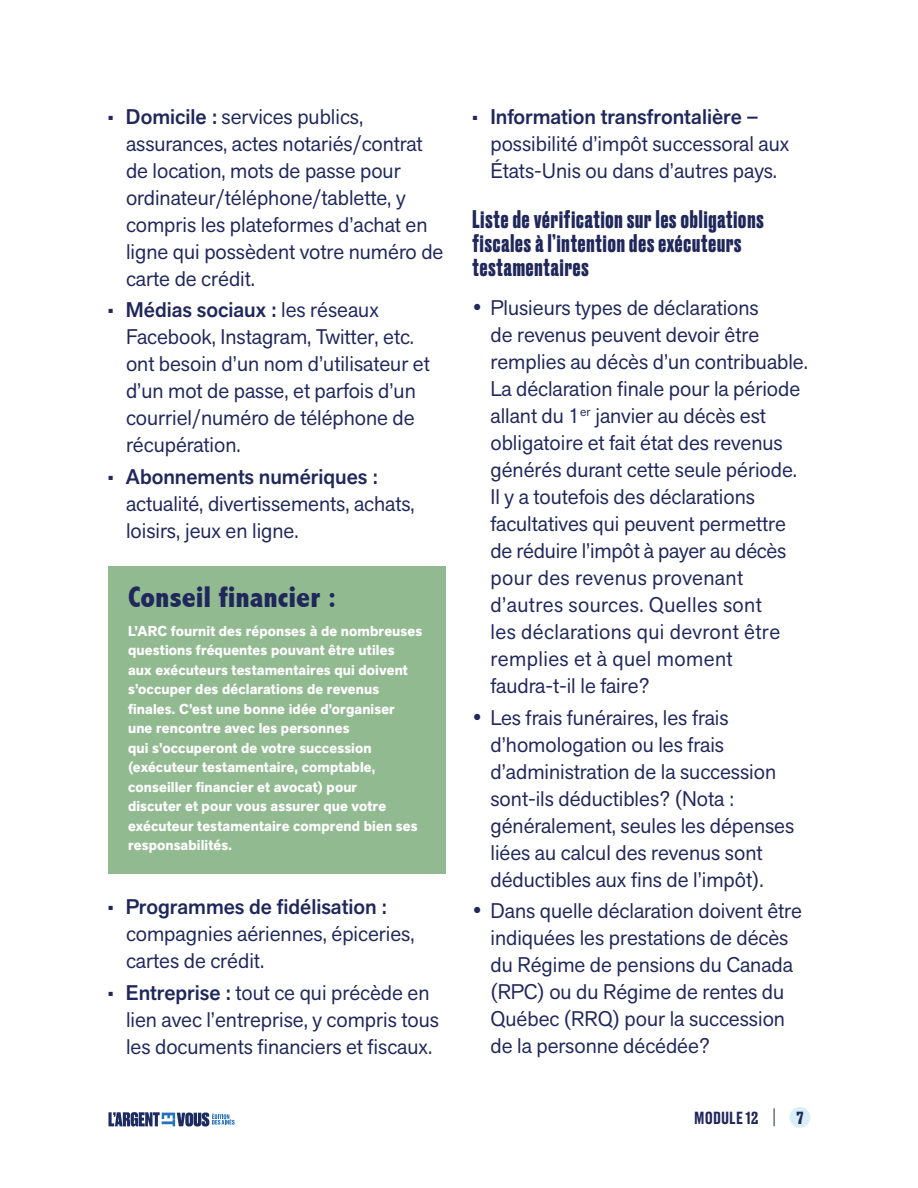
<style>
.page{position:relative;width:918px;height:1188px;background:#fff}
.page>*{position:absolute;margin:0;border:0;box-sizing:border-box;transform-origin:0 0}
.Paragraph_Style_2{font:800 condensed 30px "Abadi";color:#1f275b}
.Fourth_level_header{font:700 24px/24px "Druk";letter-spacing:.04em;color:#1f275b}
.bullets_french_beth{font:21px/27px "Akzid Grtsk Next";color:#1f275b}
.t1{font:500 16.5px "Druk Text";letter-spacing:.005em;color:#1f275b}
.t2{font:700 16.5px "Druk Text";color:#1f275b}
.Money_tip_white{font:700 14.25px/19.5px "Akzid Grtsk Next";letter-spacing:.01em;color:#fff}
.s1{font-weight:500}
</style>
<div class="page">
<div style="left:789px;top:1107px;width:21px;height:21px;background:#daeef8;border-radius:50%"></div>
<svg style="left:774px;top:1108px;width:1px;height:18px"></svg>
<svg style="left:108px;top:1112px;width:127px;height:15px"></svg>
<div style="left:108px;top:566px;width:338px;height:308px;background:#92ba91"></div>
<p class="bullets_french_beth" style="left:126px;top:103px;width:319px;text-indent:-18px"><span class="s1">• Domicile :</span> services publics, assurances, actes notariés/contrat de location, mots de passe pour ordinateur/téléphone/tablette, y compris les plateformes d’achat en ligne qui possèdent votre numéro de carte de crédit.</p>
<p class="bullets_french_beth" style="left:126px;top:296px;width:305px;text-indent:-18px"><span class="s1">• Médias sociaux :</span> les réseaux<br>Facebook, Instagram, Twitter, etc. ont besoin d’un nom d’utilisateur et d’un mot de passe, et parfois d’un courriel/numéro de téléphone de récupération.</p>
<p class="bullets_french_beth" style="left:126px;top:463px;width:290px;text-indent:-18px"><span class="s1">• Abonnements numériques : </span>actualité, divertissements, achats, loisirs, jeux en ligne.</p>
<p class="Paragraph_Style_2" style="left:128px;top:580px;width:210px">Conseil financier :</p>
<p class="Money_tip_white" style="left:128px;top:621px;width:296px">L’ARC fournit des réponses à de nombreuses questions fréquentes pouvant être utiles<br>aux exécuteurs testamentaires qui doivent s’occuper des déclarations de revenus finales. C’est une bonne idée d’organiser une rencontre avec les personnes<br>qui s’occuperont de votre succession (exécuteur testamentaire, comptable, conseiller financier et avocat) pour<br>discuter et pour vous assurer que votre exécuteur testamentaire comprend bien ses responsabilités.</p>
<p class="bullets_french_beth" style="left:126px;top:893px;width:290px;text-indent:-18px"><span class="s1">• Programmes de fidélisation : </span>compagnies aériennes, épiceries, cartes de crédit.</p>
<p class="bullets_french_beth" style="left:126px;top:979px;width:314px;text-indent:-18px"><span class="s1">• Entreprise :</span> tout ce qui précède en lien avec l’entreprise, y compris tous les documents financiers et fiscaux.</p>
<p class="bullets_french_beth" style="left:490px;top:103px;width:300px;text-indent:-18px"><span class="s1">• Information transfrontalière – </span>possibilité d’impôt successoral aux<br>États-Unis ou dans d’autres pays.</p>
<p class="Fourth_level_header" style="left:472px;top:206px;width:293px">Liste de vérification sur les obligations fiscales à l’intention des exécuteurs testamentaires</p>
<p class="bullets_french_beth" style="left:490px;top:294px;width:319px;text-indent:-18px">• Plusieurs types de déclarations<br>de revenus peuvent devoir être remplies au décès d’un contribuable.<br>La déclaration finale pour la période allant du 1<sup>er</sup> janvier au décès est obligatoire et fait état des revenus générés durant cette seule période.<br>Il y a toutefois des déclarations facultatives qui peuvent permettre de réduire l’impôt à payer au décès pour des revenus provenant d’autres sources. Quelles sont<br>les déclarations qui devront être remplies et à quel moment faudra-t-il le faire?</p>
<p class="bullets_french_beth" style="left:490px;top:703px;width:305px;text-indent:-18px">• Les frais funéraires, les frais d’homologation ou les frais d’administration de la succession sont-ils déductibles? (Nota : généralement, seules les dépenses liées au calcul des revenus sont déductibles aux fins de l’impôt).</p>
<p class="bullets_french_beth" style="left:490px;top:897px;width:313px;text-indent:-18px">• Dans quelle déclaration doivent être indiquées les prestations de décès du Régime de pensions du Canada (RPC) ou du Régime de rentes du<br>Québec (RRQ) pour la succession de la personne décédée?</p>
<p class="t1" style="left:694px;top:1109px;width:66px">MODULE 12</p>
<p class="t2" style="left:796px;top:1109px;width:9px">7</p>
</div>
